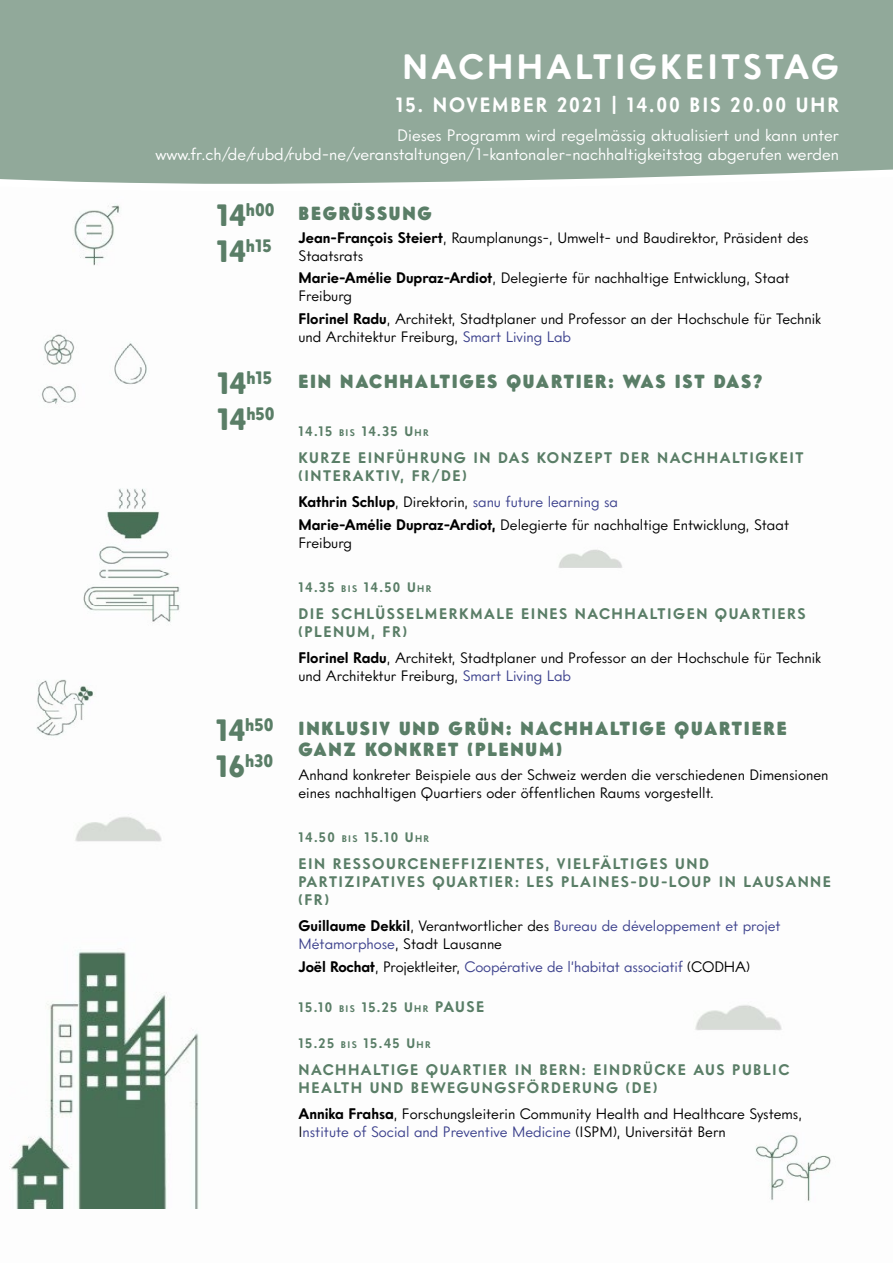
<style>
.page{position:relative;width:893px;height:1263px;background:#fff}
.page>*{position:absolute;margin:0;border:0;box-sizing:border-box;transform-origin:0 0}
.t1{font:700 34.5px "Intervogue Soft Alt";letter-spacing:.1em;color:#fff}
.t2{font:700 20.25px "Intervogue Soft";letter-spacing:.1em;color:#fff;scale:.96 1}
.t3{font:900 18.3px/21.6px "Intervogue Soft";letter-spacing:.1em;color:#5a7e67}
.t4{font:900 17.55px/36px "Intervogue Soft Alt";color:#5a7e67}
.t5{font:16.5px/19.8px "Intervogue Soft Alt";color:#fff;text-align:right}
.t6{font:15px/18px "Intervogue Soft Alt";color:#000}
.t7{font:700 15px/18px "Intervogue Soft";letter-spacing:.1em;color:#5a7e67}
.t8{font:15px/18px "Intervogue Soft Alt";letter-spacing:-.01em;color:#3d428d}
.t9{font:700 13.5px "Intervogue Soft";letter-spacing:.1em;color:#5a7e67}
.s1{font-size:30px}
.s2{font-weight:700}
.s3{color:#3d428d}
.s4{font-size:9.45px}
.s5{font-style:inherit}
.s6{font-weight:700;color:#000}
.s7{color:#000}
.s8{font-size:15px}
</style>
<div class="page">
<img style="left:41px;top:334px;width:106px;height:70px">
<img style="left:10px;top:952px;width:189px;height:257px">
<img style="left:74px;top:205px;width:46px;height:61px">
<img style="left:83px;top:488px;width:97px;height:134px">
<img style="left:36px;top:679px;width:57px;height:57px">
<img style="left:75px;top:817px;width:87px;height:25px">
<svg style="left:0;top:0;width:893px;height:196px;background:#9ab0a2"></svg>
<img style="left:558px;top:549px;width:64px;height:19px">
<img style="left:755px;top:1135px;width:76px;height:66px">
<img style="left:695px;top:1005px;width:87px;height:25px">
<h1 class="t1" style="left:402px;top:45px;width:438px">NACHHALTIGKEITSTAG</h1>
<h2 class="t2" style="left:396px;top:93px;width:463px">15. NOVEMBER 2021 | 14.00 BIS 20.00 UHR</h2>
<p class="t5" style="left:155px;top:125px;width:685px">Dieses Programm wird regelmässig aktualisiert und kann unter www.fr.ch/de/rubd/rubd-ne/veranstaltungen/1-kantonaler-nachhaltigkeitstag abgerufen werden</p>
<p class="t4" style="left:216px;top:191px;width:60px"><span class="s1">14</span>h00<br><span class="s1">14</span>h15</p>
<p class="t3" style="left:298px;top:202px;width:135px">BEGRÜSSUNG</p>
<p class="t6" style="left:298px;top:229px;width:512px"><span class="s2">Jean-François Steiert</span>, Raumplanungs-, Umwelt- und Baudirektor, Präsident des<br>Staatsrats</p>
<p class="t6" style="left:298px;top:269px;width:493px"><span class="s2">Marie-Amélie Dupraz-Ardiot</span>, Delegierte für nachhaltige Entwicklung, Staat<br>Freiburg</p>
<p class="t6" style="left:298px;top:309px;width:524px"><span class="s2">Florinel Radu</span>, Architekt, Stadtplaner und Professor an der Hochschule für Technik und Architektur Freiburg, <span class="s3">Smart Living Lab</span></p>
<p class="t3" style="left:298px;top:371px;width:465px">EIN NACHHALTIGES QUARTIER: WAS IST DAS?</p>
<p class="t9" style="left:298px;top:423px;width:132px">14.15 <span class="s4">BIS</span> 14.35 <span class="s5">U</span><span class="s4">HR</span></p>
<p class="t7" style="left:298px;top:448px;width:507px">KURZE EINFÜHRUNG IN DAS KONZEPT DER NACHHALTIGKEIT (INTERAKTIV, FR/DE)</p>
<p class="t6" style="left:298px;top:491px;width:492px;line-height:22.2px"><span class="s2">Kathrin Schlup</span>, Direktorin, <span class="s3">sanu future learning sa<br></span><span class="s2">Marie-Amélie Dupraz-Ardiot,</span> Delegierte für nachhaltige Entwicklung, Staat</p>
<p class="t6" style="left:298px;top:533px;width:55px">Freiburg</p>
<p class="t9" style="left:298px;top:579px;width:134px">14.35 <span class="s4">BIS</span> 14.50 <span class="s5">U</span><span class="s4">HR</span></p>
<p class="t7" style="left:298px;top:604px;width:508px">DIE SCHLÜSSELMERKMALE EINES NACHHALTIGEN QUARTIERS (PLENUM, FR)</p>
<p class="t6" style="left:298px;top:649px;width:524px"><span class="s2">Florinel Radu</span>, Architekt, Stadtplaner und Professor an der Hochschule für Technik und Architektur Freiburg, <span class="s3">Smart Living Lab</span></p>
<p class="t4" style="left:217px;top:360px;width:59px"><span class="s1">14</span>h15<br><span class="s1">14</span>h50</p>
<p class="t4" style="left:216px;top:706px;width:59px"><span class="s1">14</span>h50<br><span class="s1">16</span>h30</p>
<p class="t3" style="left:298px;top:717px;width:489px">INKLUSIV UND GRÜN: NACHHALTIGE QUARTIERE<br>GANZ KONKRET (PLENUM)</p>
<p class="t6" style="left:298px;top:765px;width:531px">Anhand konkreter Beispiele aus der Schweiz werden die verschiedenen Dimensionen eines nachhaltigen Quartiers oder öffentlichen Raums vorgestellt.</p>
<p class="t9" style="left:298px;top:829px;width:132px">14.50 <span class="s4">BIS</span> 15.10 <span class="s5">U</span><span class="s4">HR</span></p>
<p class="t7" style="left:298px;top:854px;width:534px">EIN RESSOURCENEFFIZIENTES, VIELFÄLTIGES UND<br>PARTIZIPATIVES QUARTIER: LES PLAINES-DU-LOUP IN LAUSANNE (FR)</p>
<p class="t8" style="left:298px;top:917px;width:484px"><span class="s6">Guillaume Dekkil</span><span class="s7">, Verantwortlicher des</span> Bureau de développement et projet<br>Métamorphose<span class="s7">, Stadt Lausanne</span></p>
<p class="t8" style="left:298px;top:957px;width:453px"><span class="s6">Joël Rochat</span><span class="s7">, Projektleiter,</span> Coopérative de l’habitat associatif <span class="s7">(CODHA)</span></p>
<p class="t9" style="left:298px;top:999px;width:187px">15.10 <span class="s4">BIS</span> 15.25 <span class="s5">U</span><span class="s4">HR</span> <span class="s8">PAUSE</span></p>
<p class="t9" style="left:298px;top:1035px;width:134px">15.25 <span class="s4">BIS</span> 15.45 <span class="s5">U</span><span class="s4">HR</span></p>
<p class="t7" style="left:298px;top:1060px;width:492px">NACHHALTIGE QUARTIER IN BERN: EINDRÜCKE AUS PUBLIC<br>HEALTH UND BEWEGUNGSFÖRDERUNG (DE)</p>
<p class="t6" style="left:298px;top:1105px;width:505px"><span class="s2">Annika Frahsa</span>, Forschungsleiterin Community Health and Healthcare Systems,<br>I<span class="s3">nstitute of Social and Preventive Medicine</span> (ISPM), Universität Bern</p>
</div>
